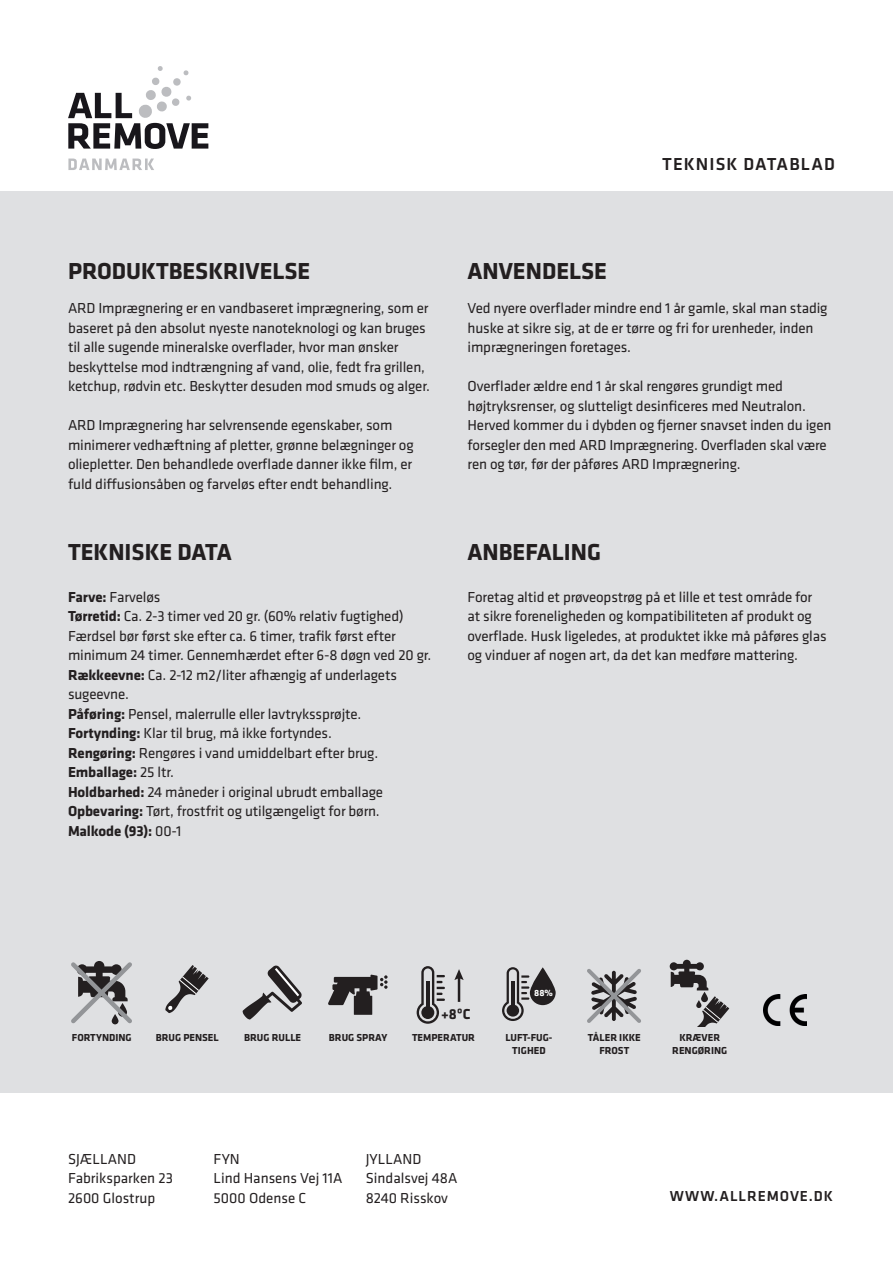
<style>
.page{position:relative;width:893px;height:1263px;background:#fff}
.page>*{position:absolute;margin:0;border:0;box-sizing:border-box;transform-origin:0 0}
.t1{font:700 24px "Klavika";color:#231f20}
.t2{font:500 18px "Klavika";letter-spacing:.06em;color:#231f20}
.t3{font:15px/19.5px "Klavika";letter-spacing:-.01em;color:#231f20}
.t4{font:500 15px "Klavika";letter-spacing:.06em;color:#231f20}
.t5{font:700 15px "Klavika";color:#231f20}
.t6{font:700 10.5px/12.6px "Klavika";color:#231f20;text-align:center}
.t7{font:700 9.3px "Klavika";color:#fff}
.s1{font-weight:700}
</style>
<div class="page">
<div style="left:0;top:191px;width:893px;height:902px;background:#dfe0e2"></div>
<svg style="left:68px;top:66px;width:140px;height:83px"></svg>
<svg style="left:68px;top:159px;width:86px;height:11px"></svg>
<svg style="left:165px;top:965px;width:44px;height:48px"></svg>
<svg style="left:243px;top:965px;width:59px;height:54px"></svg>
<svg style="left:328px;top:975px;width:60px;height:40px"></svg>
<svg style="left:417px;top:966px;width:28px;height:58px"></svg>
<hr style="left:458px;top:976px;width:2px;height:26px;background:#231f20">
<svg style="left:454px;top:969px;width:10px;height:11px"></svg>
<svg style="left:587px;top:969px;width:54px;height:54px"></svg>
<svg style="left:701px;top:992px;width:7px;height:10px"></svg>
<svg style="left:670px;top:960px;width:38px;height:30px"></svg>
<svg style="left:696px;top:996px;width:33px;height:30px"></svg>
<svg style="left:502px;top:967px;width:27px;height:54px"></svg>
<svg style="left:530px;top:967px;width:26px;height:38px"></svg>
<img style="left:763px;top:995px;width:43px;height:30px">
<svg style="left:71px;top:961px;width:61px;height:64px"></svg>
<p class="t2" style="left:662px;top:154px;width:174px">TEKNISK DATABLAD</p>
<h1 class="t1" style="left:68px;top:257px;width:244px">PRODUKTBESKRIVELSE</h1>
<h1 class="t1" style="left:468px;top:257px;width:141px">ANVENDELSE</h1>
<p class="t3" style="left:68px;top:299px;width:363px">ARD Imprægnering er en vandbaseret imprægnering, som er baseret på den absolut nyeste nanoteknologi og kan bruges til alle sugende mineralske overflader, hvor man ønsker beskyttelse mod indtrængning af vand, olie, fedt fra grillen, ketchup, rødvin etc. Beskytter desuden mod smuds og alger.</p>
<p class="t3" style="left:68px;top:416px;width:347px">ARD Imprægnering har selvrensende egenskaber, som minimerer vedhæftning af pletter, grønne belægninger og oliepletter. Den behandlede overflade danner ikke film, er fuld diffusionsåben og farveløs efter endt behandling.</p>
<p class="t3" style="left:468px;top:299px;width:361px">Ved nyere overflader mindre end 1 år gamle, skal man stadig huske at sikre sig, at de er tørre og fri for urenheder, inden imprægneringen foretages.</p>
<p class="t3" style="left:468px;top:377px;width:365px">Overflader ældre end 1 år skal rengøres grundigt med højtryksrenser, og slutteligt desinficeres med Neutralon.<br>Herved kommer du i dybden og fjerner snavset inden du igen forsegler den med ARD Imprægnering. Overfladen skal være ren og tør, før der påføres ARD Imprægnering.</p>
<h1 class="t1" style="left:68px;top:539px;width:165px">TEKNISKE DATA</h1>
<h1 class="t1" style="left:468px;top:539px;width:135px">ANBEFALING</h1>
<p class="t3" style="left:68px;top:587px;width:365px"><span class="s1">Farve:</span> Farveløs<br><span class="s1">Tørretid:</span> Ca. 2-3 timer ved 20 gr. (60% relativ fugtighed)<br>Færdsel bør først ske efter ca. 6 timer, trafik først efter minimum 24 timer. Gennemhærdet efter 6-8 døgn ved 20 gr.<br><span class="s1">Rækkeevne:</span> Ca. 2-12 m2/liter afhængig af underlagets sugeevne.<br><span class="s1">Påføring:</span> Pensel, malerrulle eller lavtrykssprøjte.<br><span class="s1">Fortynding:</span> Klar til brug, må ikke fortyndes.<br><span class="s1">Rengøring:</span> Rengøres i vand umiddelbart efter brug.<br><span class="s1">Emballage:</span> 25 ltr.<br><span class="s1">Holdbarhed:</span> 24 måneder i original ubrudt emballage <span class="s1">Opbevaring:</span> Tørt, frostfrit og utilgængeligt for børn.<br><span class="s1">Malkode (93):</span> 00-1</p>
<p class="t3" style="left:468px;top:587px;width:361px">Foretag altid et prøveopstrøg på et lille et test område for at sikre foreneligheden og kompatibiliteten af produkt og overflade. Husk ligeledes, at produktet ikke må påføres glas og vinduer af nogen art, da det kan medføre mattering.</p>
<p class="t6" style="left:72px;top:1031px;width:61px">FORTYNDING</p>
<p class="t6" style="left:156px;top:1031px;width:65px">BRUG PENSEL</p>
<p class="t6" style="left:244px;top:1031px;width:58px">BRUG RULLE</p>
<p class="t6" style="left:329px;top:1031px;width:60px">BRUG SPRAY</p>
<p class="t7" style="left:534px;top:988px;width:20px">88%</p>
<p class="t6" style="left:505px;top:1031px;width:49px">LUFT-FUG-<br>TIGHED</p>
<p class="t5" style="left:441px;top:1006px;width:31px">+8ºC</p>
<p class="t6" style="left:412px;top:1031px;width:65px">TEMPERATUR</p>
<p class="t6" style="left:588px;top:1031px;width:55px">TÅLER IKKE<br>FROST</p>
<p class="t6" style="left:672px;top:1031px;width:57px">KRÆVER<br>RENGØRING</p>
<p class="t3" style="left:68px;top:1149px;width:107px">SJÆLLAND<br>Fabriksparken 23<br>2600 Glostrup</p>
<p class="t3" style="left:214px;top:1149px;width:130px">FYN<br>Lind Hansens Vej 11A<br>5000 Odense C</p>
<p class="t3" style="left:366px;top:1149px;width:93px">JYLLAND<br>Sindalsvej 48A<br>8240 Risskov</p>
<p class="t4" style="left:670px;top:1188px;width:165px">WWW.ALLREMOVE.DK</p>
</div>
